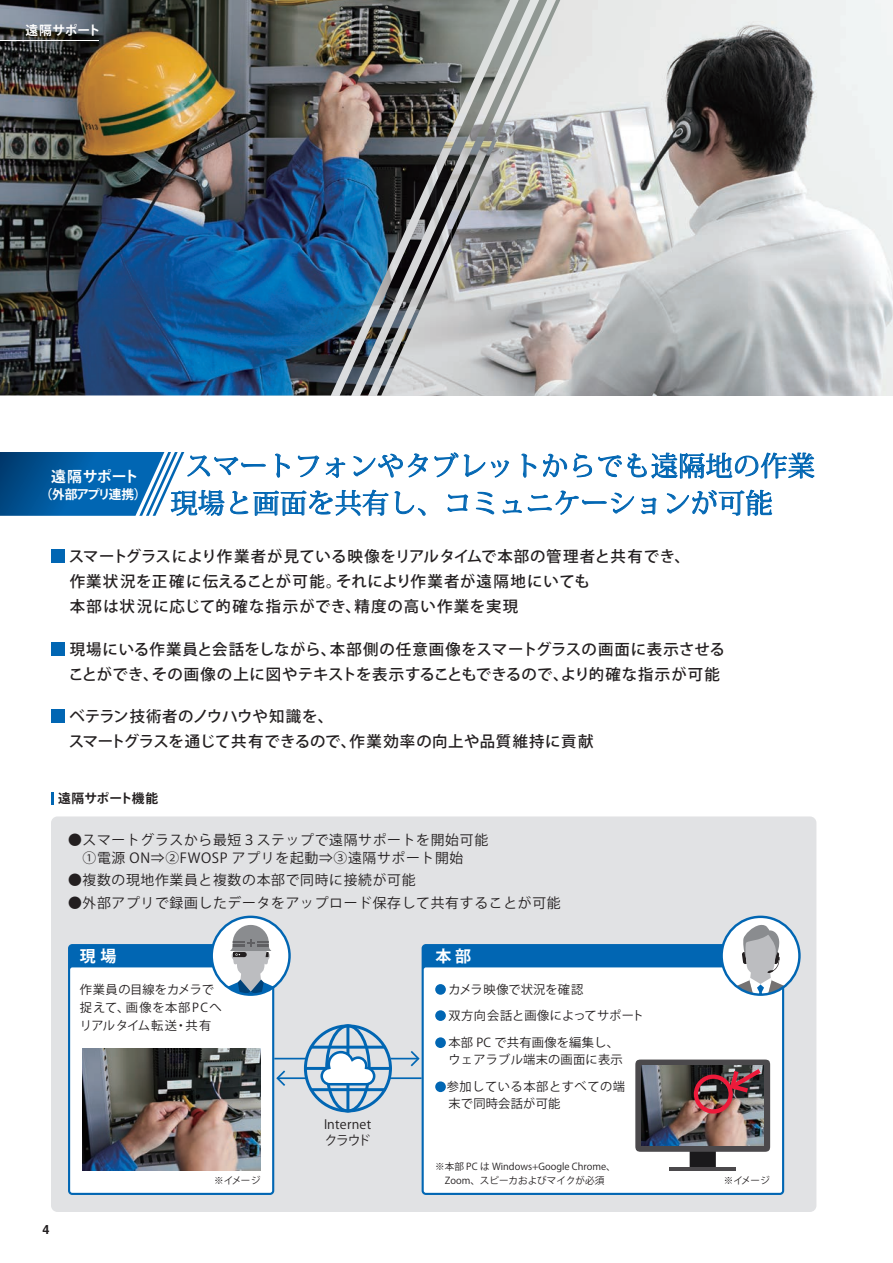
<style>
.page{position:relative;width:893px;height:1263px;background:#fff}
.page>*{position:absolute;margin:0;border:0;box-sizing:border-box;transform-origin:0 0}
.t1{font:27.15px/37.2px "Koz Min Pro";letter-spacing:.01em;color:#0166b3}
.t2{font:700 15.9px "Koz Go Pro";color:#fff}
.t3{font:500 15.45px/25px "Koz Go Pro";letter-spacing:.04em;color:#231f20}
.t4{font:700 14.85px "Koz Go Pro";letter-spacing:.005em;color:#fff}
.t5{font:13.8px/18.1px "Koz Go Pro";letter-spacing:.05em;color:#231f20}
.t6{font:12.75px/16.6px "Koz Go Pro";letter-spacing:.02em;color:#231f20}
.t7{font:700 12.75px "Koz Go Pro";letter-spacing:-.12em;color:#fff}
.t8{font:700 12.75px "Koz Go Pro";letter-spacing:.005em;color:#231f20}
.t9{font:700 12.75px "Koz Go Pro";letter-spacing:-.025em;color:#fff}
.t10{font:700 12.75px "Helvetica";color:#231f20}
.t11{font:12.15px/17px "Koz Go Pro";letter-spacing:.02em;color:#231f20}
.t12{font:12.15px/18.3px "Koz Go Pro";letter-spacing:.04em;color:#231f20}
.t13{font:12.15px/17px "Koz Go Pro";letter-spacing:.045em;color:#231f20}
.t14{font:9.6px/14.1px "Koz Go Pro";color:#231f20}
</style>
<div class="page">
<img style="left:560px;top:0;width:333px;height:395px">
<img style="left:0;top:0;width:560px;height:395px">
<hr style="left:0;top:40px;width:99px;height:1px;background:#fff">
<svg style="left:0;top:452px;width:428px;height:64px"></svg>
<svg style="left:434px;top:452px;width:380px;height:64px"></svg>
<svg style="left:51px;top:792px;width:3px;height:13px"></svg>
<div style="left:51px;top:549px;width:14px;height:14px;background:#0166b3"></div>
<div style="left:51px;top:642px;width:14px;height:14px;background:#0166b3"></div>
<div style="left:51px;top:710px;width:14px;height:13px;background:#0166b3"></div>
<div style="left:51px;top:816px;width:765px;height:396px;background:#e1e2e4;border-radius:6px"></div>
<div style="left:68px;top:944px;width:206px;height:251px;background:#0166b3;border-radius:4px"></div>
<div style="left:70px;top:967px;width:202px;height:226px;background:#fff;border-radius:2px"></div>
<div style="left:422px;top:944px;width:362px;height:251px;background:#0166b3;border-radius:4px"></div>
<div style="left:424px;top:967px;width:358px;height:226px;background:#fff;border-radius:2px"></div>
<img style="left:82px;top:1048px;width:179px;height:123px">
<svg style="left:212px;top:917px;width:78px;height:78px"></svg>
<svg style="left:213px;top:925px;width:77px;height:70px"></svg>
<svg style="left:722px;top:917px;width:77px;height:78px"></svg>
<svg style="left:723px;top:924px;width:75px;height:71px"></svg>
<div style="left:720px;top:915px;width:81px;height:81px;border:2px solid #0166b3;border-radius:50%"></div>
<div style="left:435px;top:984px;width:11px;height:11px;background:#0166b3;border-radius:50%"></div>
<div style="left:435px;top:1081px;width:11px;height:11px;background:#0166b3;border-radius:50%"></div>
<div style="left:435px;top:1037px;width:11px;height:11px;background:#0166b3;border-radius:50%"></div>
<div style="left:435px;top:1010px;width:11px;height:11px;background:#0166b3;border-radius:50%"></div>
<div style="left:210px;top:915px;width:81px;height:81px;border:2px solid #0166b3;border-radius:50%"></div>
<hr style="left:277px;top:1077px;width:30px;height:2px;background:#0166b3">
<hr style="left:389px;top:1077px;width:33px;height:2px;background:#0166b3">
<svg style="left:276px;top:1070px;width:11px;height:16px"></svg>
<hr style="left:274px;top:1058px;width:33px;height:1px;background:#0166b3">
<svg style="left:390px;top:1051px;width:30px;height:16px"></svg>
<hr style="left:669px;top:1167px;width:67px;height:4px;background:#4b494c">
<img style="left:635px;top:1059px;width:135px;height:108px">
<div style="left:304px;top:1024px;width:88px;height:88px;border:3px solid #0166b3;border-radius:50%"></div>
<div style="left:325px;top:1024px;width:46px;height:88px;border:3px solid #0166b3;border-radius:50%"></div>
<hr style="left:346px;top:1026px;width:3px;height:85px;background:#0166b3">
<hr style="left:305px;top:1067px;width:85px;height:3px;background:#0166b3">
<hr style="left:311px;top:1046px;width:74px;height:3px;background:#0166b3">
<hr style="left:311px;top:1088px;width:74px;height:3px;background:#0166b3">
<svg style="left:320px;top:1051px;width:55px;height:34px"></svg>
<p class="t9" style="left:26px;top:22px;width:77px">遠隔サポート</p>
<h1 class="t1" style="left:170px;top:446px;width:646px;text-indent:15px">スマートフォンやタブレットからでも遠隔地の作業現場と画面を共有し、コミュニケーションが可能</h1>
<p class="t3" style="left:69px;top:545px;width:623px">スマートグラスにより作業者が見ている映像をリアルタイムで本部の管理者と共有でき、作業状況を正確に伝えることが可能。それにより作業者が遠隔地にいても<br>本部は状況に応じて的確な指示ができ、精度の高い作業を実現</p>
<p class="t3" style="left:68px;top:637px;width:658px">現場にいる作業員と会話をしながら、本部側の任意画像をスマートグラスの画面に表示させることができ、その画像の上に図やテキストを表示することもできるので、より的確な指示が可能</p>
<p class="t3" style="left:69px;top:705px;width:526px">ベテラン技術者のノウハウや知識を、<br>スマートグラスを通じて共有できるので、作業効率の向上や品質維持に貢献</p>
<p class="t4" style="left:51px;top:467px;width:89px">遠隔サポート</p>
<p class="t7" style="left:40px;top:486px;width:108px">（外部アプリ連携）</p>
<p class="t8" style="left:58px;top:790px;width:101px">遠隔サポート機能</p>
<p class="t5" style="left:68px;top:831px;width:422px">●スマートグラスから最短３ステップで遠隔サポートを開始可能　①電源 ON⇒②FWOSP アプリを起動⇒③遠隔サポート開始</p>
<p class="t5" style="left:68px;top:871px;width:349px">●複数の現地作業員と複数の本部で同時に接続が可能</p>
<p class="t5" style="left:68px;top:894px;width:494px">●外部アプリで録画したデータをアップロード保存して共有することが可能</p>
<p class="t2" style="left:80px;top:946px;width:38px">現 場</p>
<p class="t2" style="left:436px;top:946px;width:37px">本 部</p>
<p class="t12" style="left:80px;top:980px;width:143px">作業員の目線をカメラで捉えて、画像を本部PCへリアルタイム転送・共有</p>
<p class="t6" style="left:324px;top:1116px;width:48px">Internetクラウド</p>
<p class="t11" style="left:448px;top:981px;width:136px">カメラ映像で状況を確認</p>
<p class="t11" style="left:448px;top:1007px;width:197px">双方向会話と画像によってサポート</p>
<p class="t11" style="left:448px;top:1034px;width:176px">本部 PC で共有画像を編集し、ウェアラブル端末の画面に表示</p>
<p class="t13" style="left:447px;top:1078px;width:180px">参加している本部とすべての端末で同時会話が可能</p>
<p class="t10" style="left:43px;top:1219px;width:9px">4</p>
<p class="t14" style="left:435px;top:1159px;width:182px">※本部 PC は Windows+Google Chrome、　Zoom、スピーカおよびマイクが必須</p>
<p class="t14" style="left:214px;top:1173px;width:48px">※イメージ</p>
<p class="t14" style="left:724px;top:1173px;width:48px">※イメージ</p>
</div>
